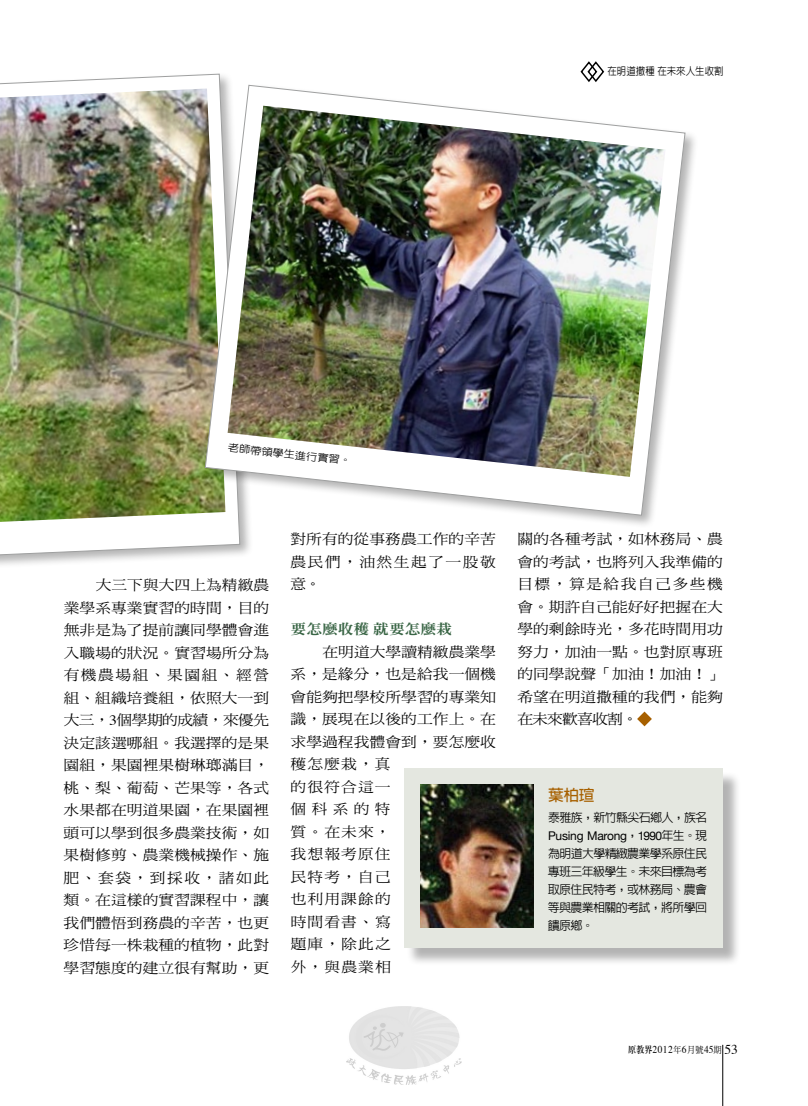
<style>
.page{position:relative;width:808px;height:1106px;background:#fff}
.page>*{position:absolute;margin:0;border:0;box-sizing:border-box;transform-origin:0 0}
.t1{font:700 15.75px "AR Hei B5";color:#a76000}
.t2{font:14.1px/22.5px "DF Ming Std W5";letter-spacing:.005em;color:#000;text-align:justify;scale:1.11 1}
.t3{font:14.1px "DF Ming Std W9";color:#396545;scale:1.11 1}
.t4{font:500 12px/18px "AR Hei B5";letter-spacing:-.055em;color:#000;text-align:justify}
.t5{font:10.5px "Times";letter-spacing:.05em;color:#000;scale:.9 1}
.t6{font:500 10.5px "AR Hei B5";color:#000;scale:.9 1}
.t7{font:500 10.05px "AR Hei B5";color:#000;scale:1.11 1}
.s1{font-family:"Times"}
.s2{font-family:"Helvetica Neue";font-weight:400}
.s3{font-family:"AR Ming B5";font-weight:800;font-size:9px}
.s4{font-family:"DF Ming Std W5";font-size:9px}
.s5{font-size:13.5px}
</style>
<div class="page">
<hr style="left:722px;top:1044px;width:1px;height:62px;background:#000">
<svg style="left:637px;top:711px;width:15px;height:15px"></svg>
<div style="left:406px;top:771px;width:336px;height:195px;background:#000;opacity:.3"></div>
<div style="left:404px;top:769px;width:319px;height:178px;background:#e4e7e0"></div>
<img style="left:421px;top:784px;width:112px;height:143px">
<svg style="left:0;top:74px;width:240px;height:491px"></svg>
<img style="left:0;top:88px;width:204px;height:434px">
<div style="left:204px;top:83px;width:495px;height:445px;background:#000;opacity:.3"></div>
<svg style="left:205px;top:85px;width:480px;height:430px"></svg>
<img style="left:228px;top:106px;width:437px;height:371px">
<svg style="left:580px;top:61px;width:25px;height:21px"></svg>
<img style="left:347px;top:1006px;width:114px;height:78px">
<p class="t6" style="left:607px;top:66px;width:130px">在明道撒種在未來人生收割</p>
<p class="t7" style="left:228px;top:442px;width:113px;rotate:6deg">老師帶領學生進行實習。</p>
<p class="t2" style="left:64px;top:573px;width:187px;text-indent:32px">大三下與大四上為精緻農業學系專業實習的時間，目的無非是為了提前讓同學體會進入職場的狀況。實習場所分為有機農場組、果園組、經營組、組織培養組，依照大一到大三，<span class="s1">3</span>個學期的成績，來優先決定該選哪組。我選擇的是果園組，果園裡果樹琳瑯滿目，桃、梨、葡萄、芒果等，各式水果都在明道果園，在果園裡頭可以學到很多農業技術，如果樹修剪、農業機械操作、施肥、套袋，到採收，諸如此類。在這樣的實習課程中，讓我們體悟到務農的辛苦，也更珍惜每一株栽種的植物，此對學習態度的建立很有幫助，更</p>
<p class="t2" style="left:290px;top:527px;width:187px">對所有的從事務農工作的辛苦農民們，油然生起了一股敬意。</p>
<p class="t3" style="left:291px;top:621px;width:147px">要怎麼收穫就要怎麼栽</p>
<p class="t2" style="left:322px;top:640px;width:158px">在明道大學讀精緻農業學</p>
<p class="t2" style="left:290px;top:662px;width:187px">系，是緣分，也是給我一個機</p>
<p class="t2" style="left:290px;top:685px;width:187px">會能夠把學校所學習的專業知</p>
<p class="t2" style="left:290px;top:707px;width:187px">識，展現在以後的工作上。在</p>
<p class="t2" style="left:290px;top:730px;width:187px">求學過程我體會到，要怎麼收</p>
<p class="t2" style="left:290px;top:752px;width:92px">穫怎麼栽，真</p>
<p class="t2" style="left:291px;top:775px;width:92px">的很符合這一</p>
<p class="t2" style="left:291px;top:797px;width:92px">個科系的特</p>
<p class="t2" style="left:291px;top:820px;width:92px">質。在未來，</p>
<p class="t2" style="left:291px;top:842px;width:92px">我想報考原住</p>
<p class="t2" style="left:291px;top:865px;width:92px">民特考，自己</p>
<p class="t2" style="left:291px;top:887px;width:92px">也利用課餘的</p>
<p class="t2" style="left:291px;top:910px;width:92px">時間看書、寫</p>
<p class="t2" style="left:291px;top:932px;width:92px">題庫，除此之</p>
<p class="t2" style="left:291px;top:955px;width:92px">外，與農業相</p>
<p class="t2" style="left:517px;top:527px;width:187px">關的各種考試，如林務局、農會的考試，也將列入我準備的目標，算是給我自己多些機會。期許自己能好好把握在大學的剩餘時光，多花時間用功努力，加油一點。也對原專班的同學說聲「加油！加油！」希望在明道撒種的我們，能夠在未來歡喜收割。</p>
<p class="t1" style="left:548px;top:787px;width:48px">葉柏瑄</p>
<p class="t4" style="left:548px;top:808px;width:161px">泰雅族，新竹縣尖石鄉人，族名<span class="s2">Pusing Marong</span>，<span class="s2">1990</span>年生。現為明道大學精緻農業學系原住民專班三年級學生。未來目標為考取原住民特考，或林務局、農會等與農業相關的考試，將所學回饋原鄉。</p>
<p class="t5" style="left:628px;top:1042px;width:123px"><span class="s3">原教界</span>2012<span class="s4">年</span>6<span class="s4">月號</span>45<span class="s4">期</span> <span class="s5">53</span></p>
</div>
